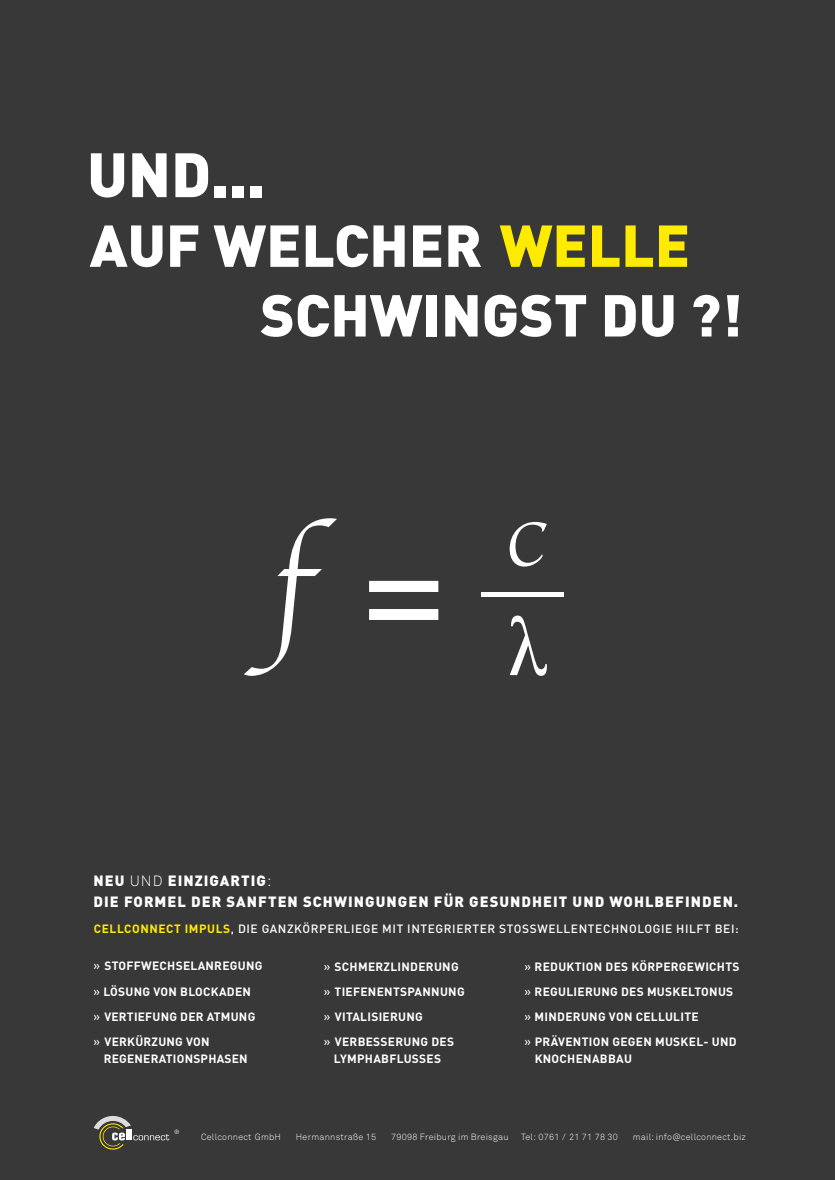
<style>
.page{position:relative;width:835px;height:1180px;background:#fff}
.page>*{position:absolute;margin:0;border:0;box-sizing:border-box;transform-origin:0 0}
.t1{font:900 61.6px "DIN";color:#fff}
.t2{font:900 58.1px/69.6px "DIN";color:#fff}
.t3{font:900 14.7px/21px "DIN";letter-spacing:.07em;color:#fff}
.t4{font:700 11.9px/25.2px "DIN";letter-spacing:.025em;color:#fff}
.t5{font:500 11.9px "DIN";letter-spacing:.05em;color:#fff}
.t6{font:300 8.92px "Akkurat";letter-spacing:.03em;color:#fff}
.t7{font:6.12px "DIN";color:#fff}
.s1{color:#ffeb00}
.s2{font-family:"Akkurat";font-weight:300}
.s3{font-weight:700;color:#ffeb00}
.s4{font-family:"Akkurat";font-weight:400}
</style>
<div class="page">
<div style="left:0;top:0;width:834px;height:1180px;background:#383839"></div>
<svg style="left:94px;top:1116px;width:75px;height:33px"></svg>
<svg style="left:509px;top:522px;width:37px;height:44px"></svg>
<div style="left:481px;top:592px;width:82px;height:5px;background:#fff"></div>
<svg style="left:369px;top:581px;width:69px;height:39px"></svg>
<svg style="left:509px;top:615px;width:37px;height:61px"></svg>
<svg style="left:244px;top:518px;width:93px;height:158px"></svg>
<h1 class="t1" style="left:87px;top:134px;width:180px">UND...</h1>
<h2 class="t2" style="left:260px;top:208px;width:483px;text-indent:-171px">AUF WELCHER <span class="s1">WELLE<br></span>SCHWINGST DU ?!</h2>
<p class="t3" style="left:94px;top:869px;width:646px">NEU <span class="s2">und</span> EINZIGARTIG<span class="s2">:<br></span>DIE FORMEL DER SANFTEN SCHWINGUNGEN FÜR GESUNDHEIT UND WOHLBEFINDEN.</p>
<p class="t5" style="left:94px;top:920px;width:646px"><span class="s3">CELLCONNECT IMPULS</span>, DIE GANZKÖRPERLIEGE MIT INTEGRIERTER STOSSWELLENTECHNOLOGIE HILFT BEI:</p>
<p class="t4" style="left:94px;top:953px;width:170px"><span class="s4">»</span> STOFFWECHSELANREGUNG <span class="s4">»</span> LÖSUNG VON BLOCKADEN<br><span class="s4">»</span> VERTI EFUNG DER ATMUNG <span class="s4">»</span> VERKÜRZUNG VON</p>
<p class="t4" style="left:104px;top:1045px;width:145px">REGENERATIONSPHASEN</p>
<p class="t4" style="left:524px;top:953px;width:216px"><span class="s4">»</span> REDUKTION DES KÖRPERGEWICHTS <span class="s4">»</span> REGULI ERUNG DES MUSKELTONUS <span class="s4">»</span> MI NDERUNG VON CELLULITE<br><span class="s4">»</span> PRÄVENTION GEGEN MUSKEL- UND</p>
<p class="t4" style="left:534px;top:1045px;width:99px">KNOCHENABBAU</p>
<p class="t4" style="left:324px;top:953px;width:142px"><span class="s4">»</span> SCHMERZLI NDERUNG <span class="s4">»</span> TI EFENENTSPANNUNG <span class="s4">»</span> VITALISI ERUNG<br><span class="s4">»</span> VERBESSERUNG DES</p>
<p class="t4" style="left:334px;top:1045px;width:109px">LYMPHABFLUSSES</p>
<p class="t7" style="left:174px;top:1127px;width:7px">®</p>
<p class="t6" style="left:201px;top:1132px;width:80px">Cellconnect GmbH</p>
<p class="t6" style="left:296px;top:1132px;width:82px">Hermannstraße 15</p>
<p class="t6" style="left:391px;top:1132px;width:119px">79098 Freiburg im Breisgau</p>
<p class="t6" style="left:521px;top:1132px;width:98px">Tel: 0761 / 21 71 78 30</p>
<p class="t6" style="left:632px;top:1132px;width:115px">mail: info@cellconnect.biz</p>
</div>
